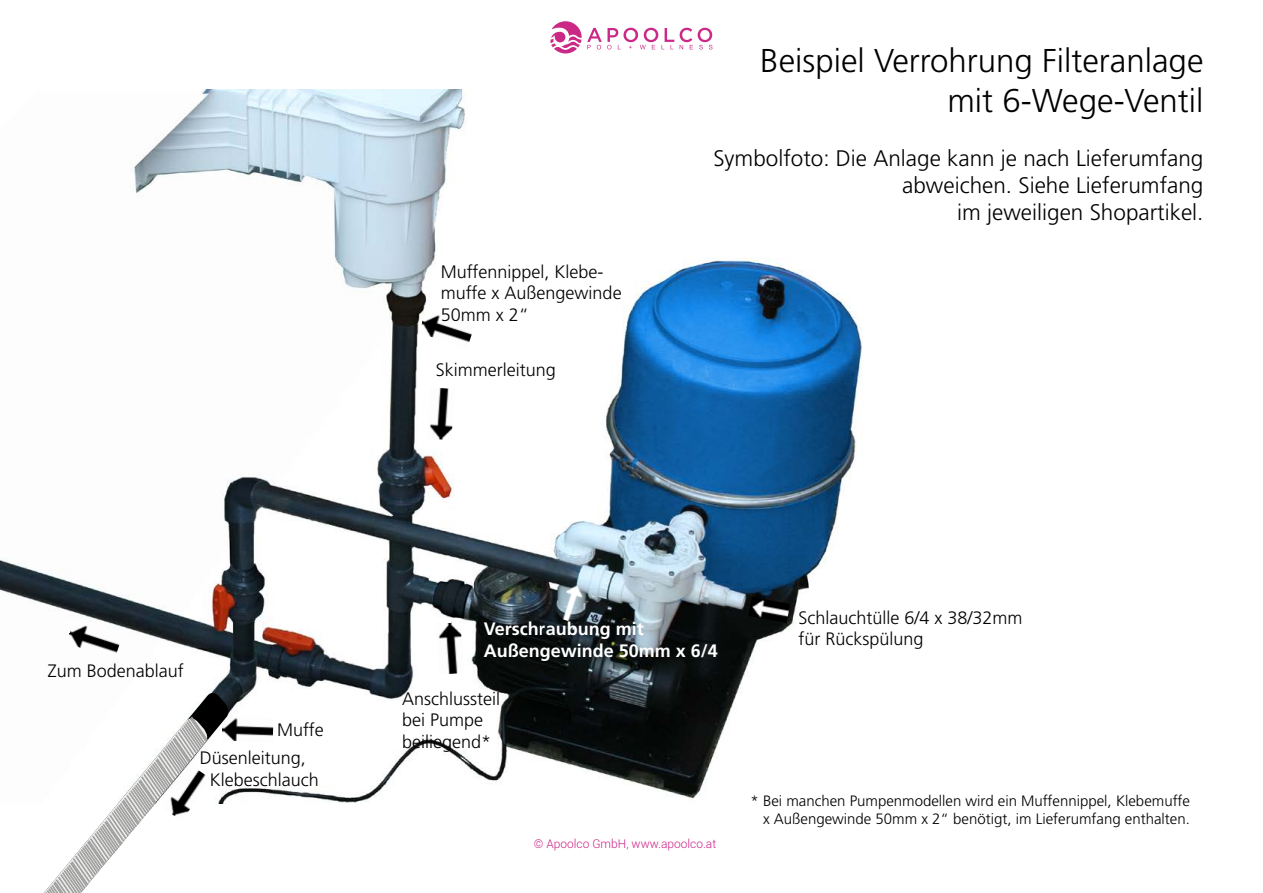
<style>
.page{position:relative;width:1263px;height:893px;background:#fff}
.page>*{position:absolute;margin:0;border:0;box-sizing:border-box;transform-origin:0 0}
.t1{font:300 33px/39.6px "Frutiger";color:#000;text-align:right}
.t2{font:300 22.5px/27px "Frutiger";color:#000;text-align:right}
.t3{font:300 18px/21.6px "Frutiger";color:#000}
.t4{font:700 18px/21.6px "Frutiger";color:#fff}
.t5{font:300 15px/18px "Frutiger";color:#000;text-align:right}
.t6{font:300 12px "Roboto";color:#cc2286}
</style>
<div class="page">
<svg style="left:550px;top:21px;width:162px;height:33px"></svg>
<img style="left:0;top:89px;width:862px;height:714px">
<img style="left:427px;top:387px;width:28px;height:53px">
<img style="left:66px;top:620px;width:56px;height:39px">
<img style="left:748px;top:597px;width:42px;height:26px">
<img style="left:556px;top:580px;width:30px;height:43px">
<img style="left:418px;top:309px;width:57px;height:40px">
<img style="left:436px;top:622px;width:28px;height:53px">
<svg style="left:0;top:689px;width:305px;height:114px"></svg>
<svg style="left:0;top:715px;width:284px;height:178px"></svg>
<svg style="left:45px;top:717px;width:163px;height:176px"></svg>
<img style="left:221px;top:716px;width:52px;height:26px">
<p class="t3" style="left:441px;top:261px;width:182px">Muffennippel, Klebe&shy;muffe x Außengewinde<br>50mm x 2“</p>
<p class="t3" style="left:436px;top:360px;width:121px">Skimmerleitung</p>
<h1 class="t1" style="left:760px;top:41px;width:445px">Beispiel Verrohrung Filteranlage mit 6-Wege-Ventil</h1>
<p class="t2" style="left:713px;top:145px;width:492px">Symbolfoto: Die Anlage kann je nach Lieferumfang abweichen. Siehe Lieferumfang<br>im jeweiligen Shopartikel.</p>
<p class="t3" style="left:48px;top:660px;width:138px">Zum Bodenablauf</p>
<p class="t3" style="left:277px;top:720px;width:48px">Muffe</p>
<p class="t3" style="left:210px;top:748px;width:111px;text-indent:-10px">Düsenleitung,<br>Klebeschlauch</p>
<p class="t4" style="left:484px;top:618px;width:236px">Verschraubung mit<br>Außengewinde 50mm x 6/4</p>
<p class="t3" style="left:402px;top:688px;width:100px">Anschlussteil bei Pumpe beiliegend*</p>
<p class="t6" style="left:534px;top:835px;width:184px">© Apoolco GmbH, www.apoolco.at</p>
<p class="t3" style="left:798px;top:607px;width:226px">Schlauchtülle 6/4 x 38/32mm für Rückspülung</p>
<p class="t5" style="left:750px;top:792px;width:441px">* Bei manchen Pumpenmodellen wird ein Muffennippel, Klebemuffe x Außengewinde 50mm x 2“ benötigt, im Lieferumfang enthalten.</p>
</div>
